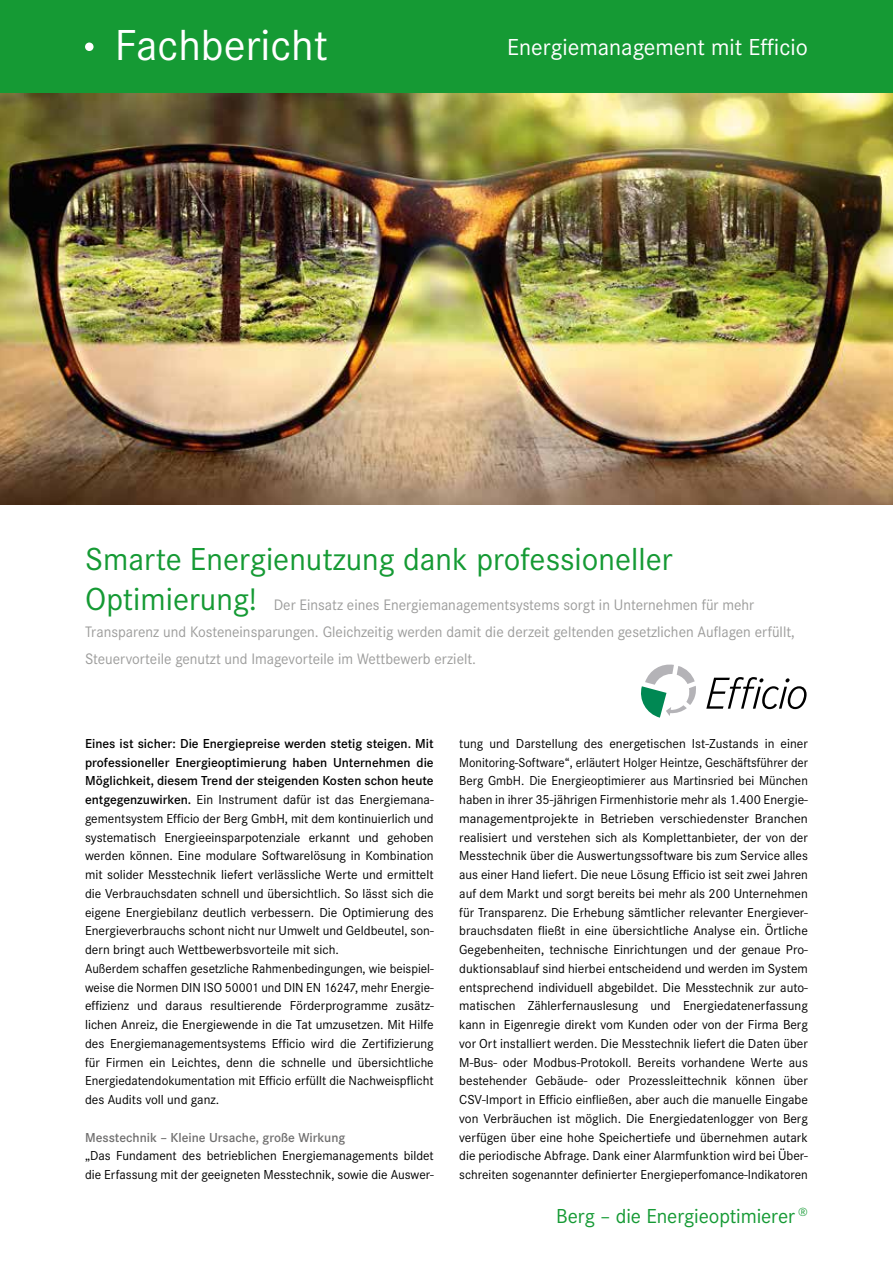
<style>
.page{position:relative;width:893px;height:1263px;background:#fff}
.page>*{position:absolute;margin:0;border:0;box-sizing:border-box;transform-origin:0 0}
.t1{font:45px "Corporate S";color:#fff}
.t2{font:33px "Corporate S";color:#159a34}
.t3{font:24px "Corporate S";color:#fff}
.t4{font:21px "Corporate S";letter-spacing:-.005em;color:#159a34}
.t5{font:15.75px/27px "Corporate S";color:#9d9d9c}
.t6{font:13.5px/18.8px "Corporate S";color:#000}
.t7{font:600 13.5px "Corporate S";color:#706f6f}
.s1{font-size:33px;color:#159a34}
.s2{font-weight:600}
</style>
<div class="page">
<div style="left:0;top:0;width:893px;height:94px;background:#159a34"></div>
<svg style="left:706px;top:677px;width:100px;height:32px"></svg>
<svg style="left:641px;top:664px;width:55px;height:54px"></svg>
<div style="left:85px;top:43px;width:9px;height:8px;background:#fff;border-radius:50%"></div>
<img style="left:0;top:94px;width:893px;height:410px">
<h1 class="t1" style="left:115px;top:20px;width:215px">Fachbericht</h1>
<h3 class="t3" style="left:507px;top:34px;width:302px">Energiemanagement mit Efficio</h3>
<h2 class="t2" style="left:85px;top:540px;width:589px">Smarte Energienutzung dank professioneller</h2>
<p class="t5" style="left:85px;top:591px;width:711px"><span class="s1">Optimierung!</span> Der Einsatz eines Energiemanagementsystems sorgt in Unternehmen für mehr<br>Transparenz und Kosteneinsparungen. Gleichzeitig werden damit die derzeit geltenden gesetzlichen Auflagen erfüllt,<br>Steuervorteile genutzt und Imagevorteile im Wettbewerb erzielt.</p>
<p class="t6" style="left:85px;top:734px;width:350px"><span class="s2">Eines ist sicher: Die Energiepreise werden stetig steigen. Mit professioneller Energieoptimierung haben Unternehmen die Möglichkeit, diesem Trend der steigenden Kosten schon heute entgegenzuwirken.</span> Ein Instrument dafür ist das Energiemana&shy;gementsystem Efficio der Berg GmbH, mit dem kontinuierlich und systematisch Energieeinsparpotenziale erkannt und gehoben werden können. Eine modulare Softwarelösung in Kombination mit solider Messtechnik liefert verlässliche Werte und ermittelt die Verbrauchsdaten schnell und übersichtlich. So lässt sich die eigene Energiebilanz deutlich verbessern. Die Optimierung des Energieverbrauchs schont nicht nur Umwelt und Geldbeutel, son&shy;dern bringt auch Wettbewerbsvorteile mit sich.<br>Außerdem schaffen gesetzliche Rahmenbedingungen, wie beispiel&shy;weise die Normen DIN ISO 50001 und DIN EN 16247, mehr Energie&shy;effizienz und daraus resultierende Förderprogramme zusätz&shy;lichen Anreiz, die Energiewende in die Tat umzusetzen. Mit Hilfe des Energiemanagementsystems Efficio wird die Zertifizierung für Firmen ein Leichtes, denn die schnelle und übersichtliche Energiedatendokumentation mit Efficio erfüllt die Nachweispflicht des Audits voll und ganz.</p>
<p class="t7" style="left:85px;top:1129px;width:262px">Messtechnik – Kleine Ursache, große Wirkung</p>
<p class="t6" style="left:85px;top:1146px;width:350px">„Das Fundament des betrieblichen Energiemanagements bildet die Erfassung mit der geeigneten Messtechnik, sowie die Auswer-</p>
<p class="t6" style="left:459px;top:734px;width:350px;text-align:justify">tung und Darstellung des energetischen Ist-Zustands in einer Monitoring-Software“, erläutert Holger Heintze, Geschäftsführer der Berg GmbH. Die Energieoptimierer aus Martinsried bei München haben in ihrer 35-jährigen Firmenhistorie mehr als 1.400 Energie&shy;managementprojekte in Betrieben verschiedenster Branchen realisiert und verstehen sich als Komplettanbieter, der von der Messtechnik über die Auswertungssoftware bis zum Service alles aus einer Hand liefert. Die neue Lösung Efficio ist seit zwei Jahren auf dem Markt und sorgt bereits bei mehr als 200 Unternehmen für Transparenz. Die Erhebung sämtlicher relevanter Energiever&shy;brauchsdaten fließt in eine übersichtliche Analyse ein. Örtliche Gegebenheiten, technische Einrichtungen und der genaue Pro&shy;duktionsablauf sind hierbei entscheidend und werden im System entsprechend individuell abgebildet. Die Messtechnik zur auto&shy;matischen Zählerfernauslesung und Energiedatenerfassung kann in Eigenregie direkt vom Kunden oder von der Firma Berg vor Ort installiert werden. Die Messtechnik liefert die Daten über M-Bus- oder Modbus-Protokoll. Bereits vorhandene Werte aus bestehender Gebäude- oder Prozessleittechnik können über CSV-Import in Efficio einfließen, aber auch die manuelle Eingabe von Verbräuchen ist möglich. Die Energiedatenlogger von Berg verfügen über eine hohe Speichertiefe und übernehmen autark die periodische Abfrage. Dank einer Alarmfunktion wird bei Über&shy;schreiten sogenannter definierter Energieperfomance-Indikatoren</p>
<h3 class="t4" style="left:556px;top:1204px;width:253px">Berg – die Energieoptimierer <sup>®</sup></h3>
</div>
